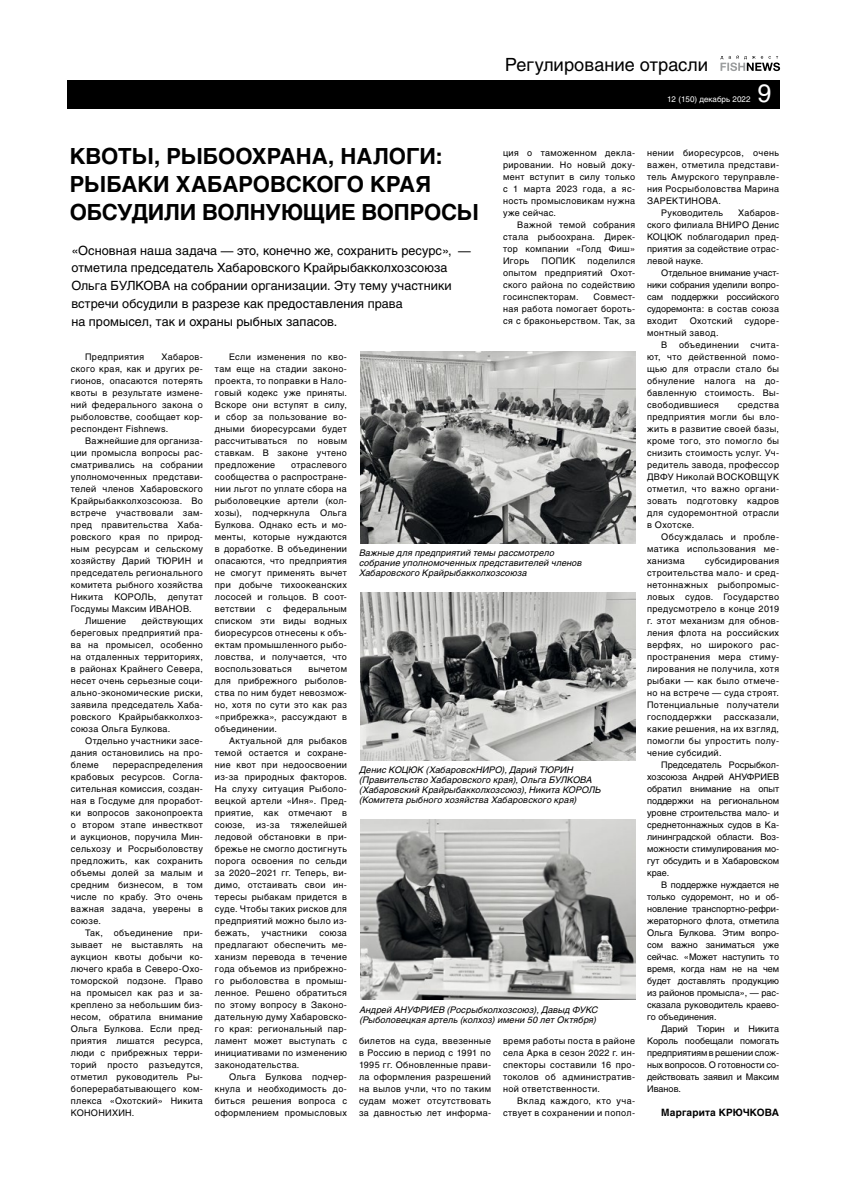
<style>
.page{position:relative;width:851px;height:1191px;background:#fff}
.page>*{position:absolute;margin:0;border:0;box-sizing:border-box;transform-origin:0 0}
.t1{font:25px "Helios C";color:#fff}
.t2{font:700 22px/27.6px "Helios C";letter-spacing:-.01em;color:#000}
.t3{font:18px "Helios C";color:#000}
.t4{font:12.6px/17.8px "Helios C";letter-spacing:.005em;color:#000}
.t5{font:700 10px "Helios C";letter-spacing:.015em;color:#000}
.t6{font:9px/12px "Helios C";letter-spacing:.035em;color:#000;text-align:justify}
.t7{font:italic 9px/10px "Helios C";letter-spacing:.015em;color:#000}
.t8{font:8px "Helios C";color:#fff}
</style>
<div class="page">
<div style="left:68px;top:80px;width:712px;height:28px;background:#000"></div>
<svg style="left:720px;top:55px;width:60px;height:16px"></svg>
<img style="left:360px;top:351px;width:275px;height:192px">
<img style="left:360px;top:592px;width:275px;height:168px">
<img style="left:360px;top:819px;width:275px;height:180px">
<h3 class="t3" style="left:505px;top:54px;width:204px">Регулирование отрасли</h3>
<p class="t8" style="left:667px;top:94px;width:85px">12 (150) декабрь 2022</p>
<h1 class="t1" style="left:757px;top:78px;width:16px">9</h1>
<h2 class="t2" style="left:70px;top:143px;width:410px">КВОТЫ, РЫБООХРАНА, НАЛОГИ:<br>РЫБАКИ ХАБАРОВСКОГО КРАЯ<br>ОБСУДИЛИ ВОЛНУЮЩИЕ ВОПРОСЫ</h2>
<p class="t4" style="left:71px;top:241px;width:401px">«Основная наша задача — это, конечно же, сохранить ресурс», — отметила председатель Хабаровского Крайрыбакколхозсоюза Ольга БУЛКОВА на собрании организации. Эту тему участники встречи обсудили в разрезе как предоставления права<br>на промысел, так и охраны рыбных запасов.</p>
<p class="t6" style="left:503px;top:146px;width:133px">ция о таможенном декла&shy;рировании. Но новый доку&shy;мент вступит в силу только с 1 марта 2023 года, а яс&shy;ность промысловикам нужна уже сейчас.</p>
<p class="t6" style="left:503px;top:218px;width:133px;text-indent:14px">Важной темой собрания стала рыбоохрана. Дирек&shy;тор компании «Голд Фиш» Игорь</p>
<p class="t6" style="left:541px;top:254px;width:35px">ПОПИК</p>
<p class="t6" style="left:503px;top:254px;width:133px;text-indent:84px">поделился опытом предприятий Охот&shy;ского района по содействию госинспекторам.</p>
<p class="t6" style="left:503px;top:290px;width:133px;text-indent:90px">Совмест&shy;ная работа помогает бороть&shy;ся с браконьерством. Так, за</p>
<p class="t6" style="left:71px;top:351px;width:133px;text-indent:90px">Хабаров&shy;ского края, как и других ре&shy;гионов, опасаются потерять квоты в результате измене&shy;ний федерального закона о рыболовстве, сообщает кор&shy;респондент Fishnews.</p>
<p class="t6" style="left:71px;top:435px;width:133px;text-indent:14px">Важнейшие для организа&shy;ции промысла вопросы рас&shy;сматривались на собрании уполномоченных представи&shy;телей членов Хабаровского Крайрыбакколхозсоюза. Во встрече участвовали зам&shy;пред правительства Хаба&shy;ровского края по природ&shy;ным ресурсам и сельскому хозяйству Дарий ТЮРИН и председатель регионального комитета рыбного хозяйства Никита</p>
<p class="t6" style="left:85px;top:351px;width:60px">Предприятия</p>
<p class="t6" style="left:114px;top:591px;width:43px">КОРОЛЬ,</p>
<p class="t6" style="left:168px;top:591px;width:37px">депутат</p>
<p class="t6" style="left:71px;top:603px;width:122px">Госдумы Максим ИВАНОВ.</p>
<p class="t6" style="left:85px;top:615px;width:43px">Лишение</p>
<p class="t6" style="left:71px;top:615px;width:133px;text-indent:71px">действующих береговых предприятий пра&shy;ва на промысел, особенно на отдаленных территориях, в районах Крайнего Севера, несет очень серьезные соци&shy;ально-экономические риски, заявила председатель Хаба&shy;ровского Крайрыбакколхоз&shy;союза Ольга Булкова.</p>
<p class="t6" style="left:71px;top:735px;width:133px;text-indent:14px">Отдельно участники засе&shy;дания остановились на про&shy;блеме</p>
<p class="t6" style="left:71px;top:759px;width:133px;text-indent:42px">перераспределения крабовых ресурсов. Согла&shy;сительная комиссия, создан&shy;ная в Госдуме для проработ&shy;ки вопросов законопроекта о втором этапе инвестквот и аукционов, поручила Мин&shy;сельхозу и Росрыболовству предложить, как сохранить объемы долей за малым и средним бизнесом, в том числе по крабу. Это очень важная задача, уверены в союзе.</p>
<p class="t6" style="left:71px;top:927px;width:133px;text-indent:14px">Так, объединение при&shy;зывает не выставлять на аукцион квоты добычи ко&shy;лючего краба в Северо-Охо&shy;томорской подзоне. Право на промысел как раз и за&shy;креплено за небольшим биз&shy;несом, обратила внимание Ольга Булкова. Если пред&shy;приятия лишатся ресурса, люди с прибрежных терри&shy;торий просто разъедутся, отметил руководитель Ры&shy;боперерабатывающего ком&shy;плекса «Охотский» Никита КОНОНИХИН.</p>
<p class="t6" style="left:215px;top:351px;width:133px;text-indent:14px">Если изменения по кво&shy;там еще на стадии законо&shy;проекта, то поправки в Нало&shy;говый кодекс уже приняты.<br>Вскоре они вступят в силу, и сбор за пользование во&shy;дными биоресурсами будет рассчитываться по новым ставкам. В законе учтено предложение</p>
<p class="t6" style="left:215px;top:459px;width:133px;text-indent:76px">отраслевого сообщества о распростране&shy;нии льгот по уплате сбора на рыболовецкие артели (кол&shy;хозы), подчеркнула Ольга Булкова. Однако есть и мо&shy;менты, которые нуждаются в доработке. В объединении опасаются, что предприятия не смогут применять вычет при добыче тихоокеанских лососей и гольцов. В соот&shy;ветствии</p>
<p class="t6" style="left:215px;top:602px;width:133px;text-indent:68px">федеральным списком эти виды водных биоресурсов отнесены к объ&shy;ектам промышленного рыбо&shy;ловства, и получается, что воспользоваться</p>
<p class="t6" style="left:267px;top:602px;width:6px">с</p>
<p class="t6" style="left:215px;top:662px;width:133px;text-indent:93px">вычетом для прибрежного рыболов&shy;ства по ним будет невозмож&shy;но, хотя по сути это как раз «прибрежка», рассуждают в объединении.</p>
<p class="t6" style="left:215px;top:734px;width:133px;text-indent:14px">Актуальной для рыбаков темой остается и сохране&shy;ние квот при недоосвоении из-за природных факторов.<br>На слуху ситуация Рыболо&shy;вецкой артели «Иня». Пред&shy;приятие, как отмечают в союзе, из-за тяжелейшей ледовой обстановки в при&shy;брежье не смогло достигнуть порога освоения по сельди за 2020–2021 гг. Теперь, ви&shy;димо, отстаивать свои ин&shy;тересы рыбакам придется в суде. Чтобы таких рисков для предприятий можно было из&shy;бежать,</p>
<p class="t6" style="left:215px;top:926px;width:133px;text-indent:104px">союза предлагают обеспечить ме&shy;ханизм перевода в течение года объемов из прибрежно&shy;го рыболовства в промыш&shy;ленное. Решено обратиться по этому вопросу в Законо&shy;дательную думу Хабаровско&shy;го края: региональный пар&shy;ламент может выступать с инициативами по изменению законодательства.</p>
<p class="t6" style="left:215px;top:1070px;width:133px;text-indent:14px">Ольга Булкова подчер&shy;кнула и необходимость до&shy;биться решения вопроса с оформлением промысловых</p>
<p class="t6" style="left:261px;top:926px;width:47px">участники</p>
<p class="t7" style="left:359px;top:547px;width:224px">Важные для предприятий темы рассмотрело собрание уполномоченных представителей членов<br>Хабаровского Крайрыбакколхозсоюза</p>
<p class="t7" style="left:359px;top:765px;width:243px">Денис КОЦЮК (ХабаровскНИРО), Дарий ТЮРИН (Правительство Хабаровского края), Ольга БУЛКОВА (Хабаровский Крайрыбакколхозсоюз), Никита КОРОЛЬ (Комитета рыбного хозяйства Хабаровского края)</p>
<p class="t7" style="left:359px;top:1004px;width:240px">Андрей АНУФРИЕВ (Росрыбколхозсоюз), Давыд ФУКС (Рыболовецкая артель (колхоз) имени 50 лет Октября)</p>
<p class="t6" style="left:359px;top:1034px;width:133px">билетов на суда, ввезенные в Россию в период с 1991 по 1995 гг. Обновленные прави&shy;ла оформления разрешений на вылов учли, что по таким судам может отсутствовать за давностью лет информа-</p>
<p class="t6" style="left:503px;top:1034px;width:133px">время работы поста в районе села Арка в сезон 2022 г. ин&shy;спекторы составили 16 про&shy;токолов об административ&shy;ной ответственности.</p>
<p class="t6" style="left:503px;top:1094px;width:133px;text-align:right">Вклад каждого, кто уча&shy;ствует в сохранении и попол-</p>
<p class="t6" style="left:647px;top:146px;width:133px">нении биоресурсов, очень</p>
<p class="t6" style="left:647px;top:158px;width:133px">важен, отметила представи-</p>
<p class="t6" style="left:647px;top:170px;width:133px">тель Амурского теруправле-</p>
<p class="t6" style="left:647px;top:182px;width:133px">ния Росрыболовства Марина</p>
<p class="t6" style="left:647px;top:194px;width:75px">ЗАРЕКТИНОВА.</p>
<p class="t6" style="left:661px;top:206px;width:63px">Руководитель</p>
<p class="t6" style="left:647px;top:206px;width:133px;text-indent:91px">Хабаров&shy;ского филиала ВНИРО Денис КОЦЮК поблагодарил пред&shy;приятия за содействие отрас&shy;левой науке.</p>
<p class="t6" style="left:647px;top:266px;width:133px;text-indent:14px">Отдельное внимание участ&shy;ники собрания уделили вопро&shy;сам поддержки российского судоремонта: в состав союза входит</p>
<p class="t6" style="left:689px;top:314px;width:44px">Охотский</p>
<p class="t6" style="left:744px;top:314px;width:36px">судоре-</p>
<p class="t6" style="left:661px;top:326px;width:59px;text-indent:-14px">монтный завод.<br>В</p>
<p class="t6" style="left:679px;top:338px;width:61px">объединении</p>
<p class="t6" style="left:647px;top:338px;width:133px;text-indent:103px">счита&shy;ют, что действенной помо&shy;щью для отрасли стало бы обнуление налога на до&shy;бавленную стоимость. Вы&shy;свободившиеся</p>
<p class="t6" style="left:647px;top:398px;width:133px;text-indent:91px">средства предприятия могли бы вло&shy;жить в развитие своей базы, кроме того, это помогло бы снизить стоимость услуг. Уч&shy;редитель завода, профессор ДВФУ Николай ВОСКОВЩУК отметил, что важно органи&shy;зовать подготовку кадров для судоремонтной отрасли в Охотске.</p>
<p class="t6" style="left:647px;top:530px;width:133px;text-indent:14px">Обсуждалась и пробле&shy;матика использования ме&shy;ханизма</p>
<p class="t6" style="left:647px;top:554px;width:133px;text-indent:58px">субсидирования строительства мало- и сред&shy;нетоннажных рыбопромыс&shy;ловых судов. Государство предусмотрело в конце 2019 г. этот механизм для обнов&shy;ления флота на российских верфях, но широкого рас&shy;пространения мера стиму&shy;лирования не получила, хотя рыбаки — как было отмече&shy;но на встрече — суда строят.<br>Потенциальные получатели господдержки</p>
<p class="t6" style="left:647px;top:710px;width:133px;text-indent:77px">рассказали, какие решения, на их взгляд, помогли бы упростить полу&shy;чение субсидий.</p>
<p class="t6" style="left:647px;top:758px;width:133px;text-indent:14px">Председатель Росрыбкол&shy;хозсоюза Андрей АНУФРИЕВ обратил внимание на опыт поддержки на региональном уровне строительства мало- и среднетоннажных судов в Ка&shy;лининградской области. Воз&shy;можности стимулирования мо&shy;гут обсудить и в Хабаровском крае.</p>
<p class="t6" style="left:647px;top:878px;width:133px;text-indent:14px">В поддержке нуждается не только судоремонт, но и об&shy;новление транспортно-рефри&shy;жераторного флота, отметила Ольга Булкова. Этим вопро&shy;сом важно заниматься уже сейчас. «Может наступить то время, когда нам не на чем будет доставлять продукцию из районов промысла», — рас&shy;сказала руководитель краево&shy;го объединения.</p>
<p class="t6" style="left:647px;top:1022px;width:133px;text-indent:14px">Дарий Тюрин и Никита Король пообещали помогать предприятиям в решении слож&shy;ных вопросов. О готовности со&shy;действовать заявил и Максим Иванов.</p>
<p class="t5" style="left:661px;top:1107px;width:119px">Маргарита КРЮЧКОВА</p>
</div>
